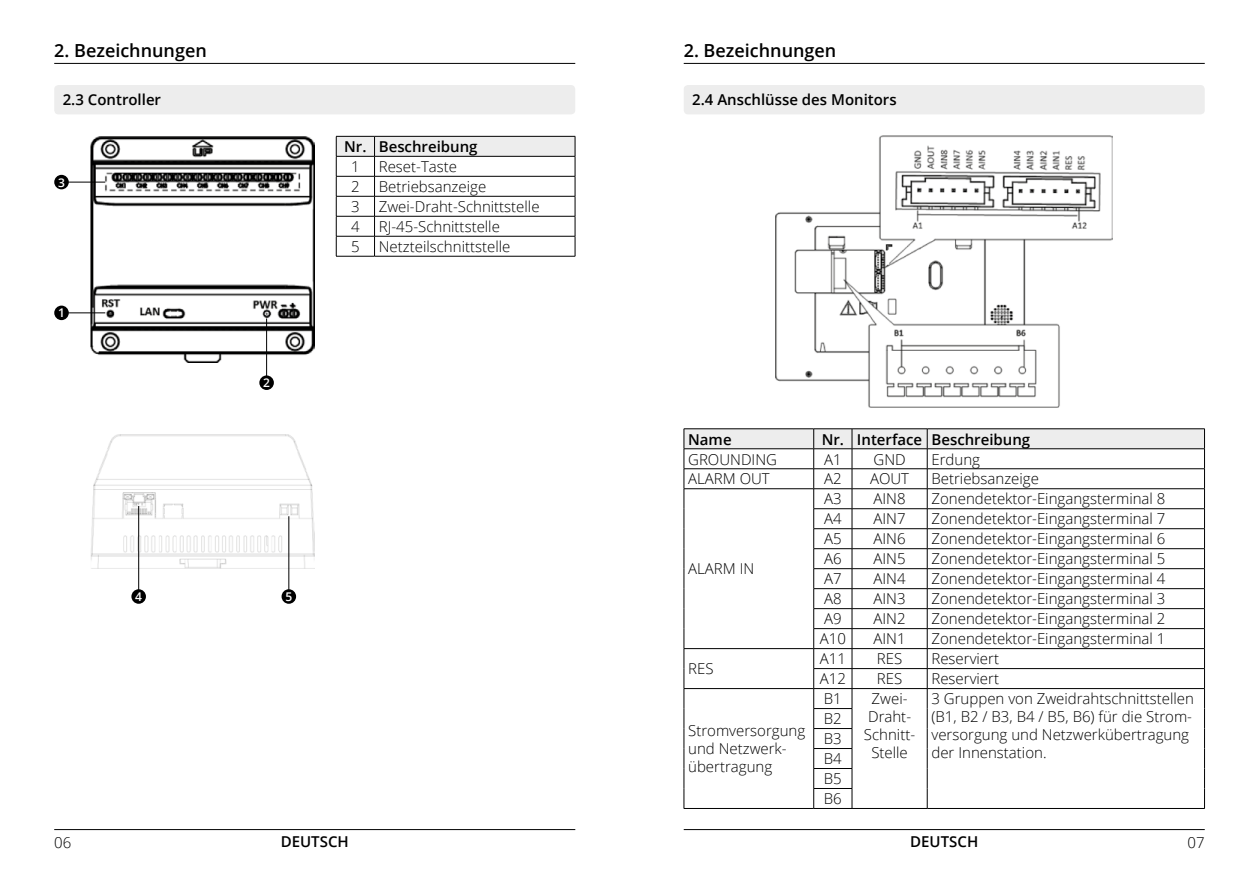
<style>
.page{position:relative;width:1259px;height:893px;background:#fff}
.page>*{position:absolute;margin:0;border:0;box-sizing:border-box;transform-origin:0 0}
.t1{font:600 18px "Open Sans";color:#000}
.t2{font:300 15px/18px "Open Sans";color:#000}
.t3{font:600 15px "Open Sans";color:#000}
.t4{font:600 12px "Open Sans";color:#fff}
</style>
<div class="page">
<hr style="left:54px;top:63px;width:521px;height:1px;background:#000">
<hr style="left:54px;top:829px;width:521px;height:1px;background:#000">
<hr style="left:684px;top:63px;width:520px;height:1px;background:#000">
<hr style="left:684px;top:829px;width:520px;height:1px;background:#000">
<div style="left:684px;top:85px;width:520px;height:29px;background:#ededed;border-radius:4px"></div>
<div style="left:54px;top:85px;width:521px;height:29px;background:#ededed;border-radius:4px"></div>
<svg style="left:336px;top:136px;width:240px;height:120px"></svg>
<hr style="left:336px;top:256px;width:38px;height:1px;background:#000">
<hr style="left:374px;top:256px;width:201px;height:1px;background:#000">
<svg style="left:683px;top:429px;width:522px;height:379px"></svg>
<hr style="left:684px;top:808px;width:129px;height:1px;background:#000">
<hr style="left:813px;top:808px;width:39px;height:1px;background:#000">
<hr style="left:852px;top:808px;width:75px;height:1px;background:#000">
<hr style="left:927px;top:808px;width:277px;height:1px;background:#000">
<img style="left:90px;top:136px;width:225px;height:227px">
<img style="left:90px;top:434px;width:224px;height:135px">
<hr style="left:68px;top:313px;width:37px;height:1px;background:#000">
<div style="left:54px;top:306px;width:15px;height:14px;background:#000;border-radius:50%"></div>
<hr style="left:266px;top:318px;width:1px;height:59px;background:#000">
<hr style="left:138px;top:506px;width:1px;height:84px;background:#000">
<div style="left:259px;top:375px;width:15px;height:15px;background:#000;border-radius:50%"></div>
<div style="left:131px;top:589px;width:15px;height:15px;background:#000;border-radius:50%"></div>
<hr style="left:288px;top:516px;width:1px;height:74px;background:#000">
<div style="left:281px;top:589px;width:15px;height:15px;background:#000;border-radius:50%"></div>
<hr style="left:68px;top:182px;width:37px;height:1px;background:#000">
<div style="left:54px;top:175px;width:15px;height:14px;background:#000;border-radius:50%"></div>
<img style="left:775px;top:136px;width:337px;height:271px">
<p class="t1" style="left:54px;top:38px;width:154px">2. Bezeichnungen</p>
<p class="t1" style="left:684px;top:38px;width:154px">2. Bezeichnungen</p>
<p class="t3" style="left:63px;top:90px;width:100px">2.3 Controller</p>
<p class="t3" style="left:692px;top:90px;width:206px">2.4 Anschlüsse des Monitors</p>
<p class="t4" style="left:58px;top:174px;width:8px">3</p>
<p class="t4" style="left:58px;top:305px;width:8px">1</p>
<p class="t4" style="left:263px;top:375px;width:8px">2</p>
<p class="t3" style="left:344px;top:136px;width:135px">Nr. Beschreibung</p>
<p class="t2" style="left:351px;top:157px;width:10px">1</p>
<p class="t2" style="left:379px;top:157px;width:80px">Reset-Taste</p>
<p class="t2" style="left:351px;top:177px;width:10px">2</p>
<p class="t2" style="left:379px;top:177px;width:109px">Betriebsanzeige</p>
<p class="t2" style="left:351px;top:197px;width:10px">3</p>
<p class="t2" style="left:379px;top:197px;width:162px">Zwei-Draht-Schnittstelle</p>
<p class="t2" style="left:351px;top:217px;width:10px">4</p>
<p class="t2" style="left:379px;top:217px;width:123px">RJ-45-Schnittstelle</p>
<p class="t2" style="left:351px;top:237px;width:10px">5</p>
<p class="t2" style="left:379px;top:237px;width:133px">Netzteilschnittstelle</p>
<p class="t4" style="left:135px;top:588px;width:8px">4</p>
<p class="t4" style="left:285px;top:588px;width:8px">5</p>
<p class="t3" style="left:688px;top:429px;width:45px">Name</p>
<p class="t3" style="left:821px;top:429px;width:210px">Nr. Interface Beschreibung</p>
<p class="t2" style="left:688px;top:450px;width:90px">GROUNDING</p>
<p class="t2" style="left:824px;top:450px;width:19px">A1</p>
<p class="t2" style="left:873px;top:450px;width:34px">GND</p>
<p class="t2" style="left:931px;top:450px;width:50px">Erdung</p>
<p class="t2" style="left:688px;top:470px;width:83px">ALARM OUT</p>
<p class="t2" style="left:824px;top:470px;width:19px">A2</p>
<p class="t2" style="left:870px;top:470px;width:41px">AOUT</p>
<p class="t2" style="left:931px;top:470px;width:109px">Betriebsanzeige</p>
<p class="t2" style="left:688px;top:560px;width:68px">ALARM IN</p>
<p class="t2" style="left:688px;top:659px;width:27px">RES</p>
<p class="t2" style="left:688px;top:721px;width:119px">Stromversorgung und Netzwerk&shy;übertragung</p>
<p class="t2" style="left:824px;top:490px;width:19px">A3</p>
<p class="t2" style="left:873px;top:490px;width:34px">AIN8</p>
<p class="t2" style="left:931px;top:490px;width:235px">Zonendetektor-Eingangsterminal 8</p>
<p class="t2" style="left:824px;top:510px;width:19px">A4</p>
<p class="t2" style="left:873px;top:510px;width:34px">AIN7</p>
<p class="t2" style="left:931px;top:510px;width:235px">Zonendetektor-Eingangsterminal 7</p>
<p class="t2" style="left:824px;top:530px;width:19px">A5</p>
<p class="t2" style="left:873px;top:530px;width:34px">AIN6</p>
<p class="t2" style="left:931px;top:530px;width:235px">Zonendetektor-Eingangsterminal 6</p>
<p class="t2" style="left:824px;top:550px;width:19px">A6</p>
<p class="t2" style="left:873px;top:550px;width:34px">AIN5</p>
<p class="t2" style="left:931px;top:550px;width:235px">Zonendetektor-Eingangsterminal 5</p>
<p class="t2" style="left:824px;top:570px;width:19px">A7</p>
<p class="t2" style="left:873px;top:570px;width:34px">AIN4</p>
<p class="t2" style="left:931px;top:570px;width:235px">Zonendetektor-Eingangsterminal 4</p>
<p class="t2" style="left:824px;top:589px;width:19px">A8</p>
<p class="t2" style="left:873px;top:589px;width:34px">AIN3</p>
<p class="t2" style="left:931px;top:589px;width:235px">Zonendetektor-Eingangsterminal 3</p>
<p class="t2" style="left:824px;top:609px;width:19px">A9</p>
<p class="t2" style="left:873px;top:609px;width:34px">AIN2</p>
<p class="t2" style="left:931px;top:609px;width:235px">Zonendetektor-Eingangsterminal 2</p>
<p class="t2" style="left:820px;top:629px;width:28px">A10</p>
<p class="t2" style="left:873px;top:629px;width:34px">AIN1</p>
<p class="t2" style="left:931px;top:629px;width:235px">Zonendetektor-Eingangsterminal 1</p>
<p class="t2" style="left:820px;top:649px;width:28px">A11</p>
<p class="t2" style="left:877px;top:649px;width:27px">RES</p>
<p class="t2" style="left:931px;top:649px;width:69px">Reserviert</p>
<p class="t2" style="left:820px;top:669px;width:28px">A12</p>
<p class="t2" style="left:877px;top:669px;width:27px">RES</p>
<p class="t2" style="left:931px;top:669px;width:69px">Reserviert</p>
<p class="t2" style="left:824px;top:689px;width:19px">B1</p>
<p class="t2" style="left:864px;top:689px;width:53px;text-align:center">Zwei-<br>Draht-<br>Schnitt-<br>Stelle</p>
<p class="t2" style="left:931px;top:689px;width:264px">3 Gruppen von Zweidrahtschnittstellen (B1, B2 / B3, B4 / B5, B6) für die Strom&shy;versorgung und Netzwerkübertragung der Innenstation.</p>
<p class="t2" style="left:824px;top:708px;width:19px;line-height:20px;text-align:justify">B2<br>B3<br>B4<br>B5<br>B6</p>
<p class="t2" style="left:54px;top:833px;width:19px">06</p>
<p class="t3" style="left:281px;top:831px;width:70px">DEUTSCH</p>
<p class="t3" style="left:910px;top:831px;width:70px">DEUTSCH</p>
<p class="t2" style="left:1187px;top:833px;width:19px">07</p>
</div>
